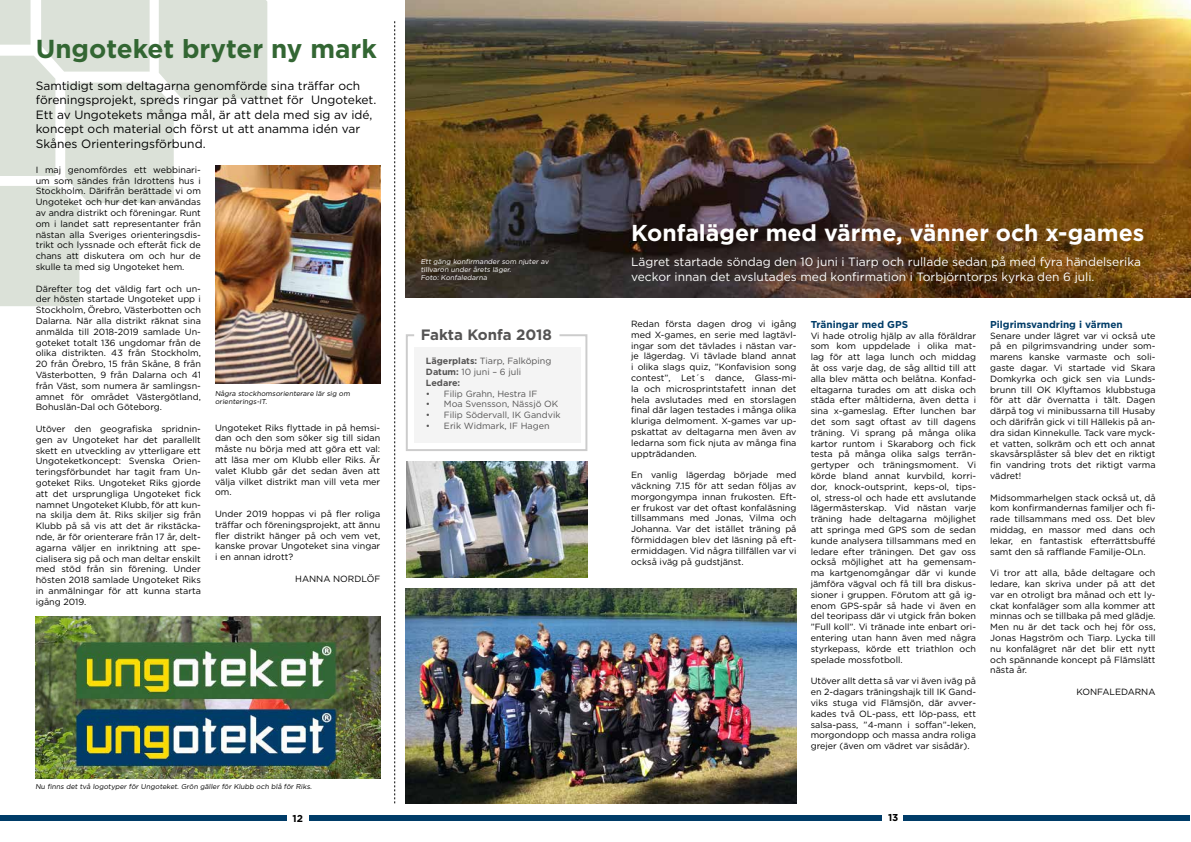
<style>
.page{position:relative;width:1191px;height:842px;background:#fff}
.page>*{position:absolute;margin:0;border:0;box-sizing:border-box;transform-origin:0 0}
.t1{font:700 26px "Gotham";color:#363}
.t2{font:700 23px "Gotham";color:#fff}
.t3{font:700 15px "Gotham";color:#555454}
.t4{font:12px/14.4px "Gotham";color:#000}
.t5{font:12px/14.4px "Gotham";color:#fff}
.t6{font:700 10px "Gotham";color:#003c68}
.t7{font:700 10px "Gotham";color:#000}
.t8{font:9px/10.8px "Gotham";color:#000;text-align:justify}
.t9{font:9px/10.8px "Gotham";color:#555454}
.t10{font:7px/8.4px "Gotham";color:#000}
.t11{font:7px/8.4px "Gotham";color:#fff}
.s1{font-weight:700}
</style>
<div class="page">
<svg style="left:0;top:0;width:267px;height:306px"></svg>
<img style="left:215px;top:166px;width:165px;height:218px">
<img style="left:35px;top:616px;width:345px;height:162px">
<img style="left:406px;top:588px;width:390px;height:215px">
<img style="left:406px;top:0;width:785px;height:298px">
<div style="left:309px;top:815px;width:286px;height:6px;background:#003c68"></div>
<div style="left:595px;top:815px;width:287px;height:6px;background:#003c68"></div>
<div style="left:0;top:815px;width:286px;height:6px;background:#003c68"></div>
<div style="left:903px;top:815px;width:287px;height:6px;background:#003c68"></div>
<svg style="left:394px;top:21px;width:1px;height:782px"></svg>
<img style="left:406px;top:461px;width:181px;height:117px">
<svg style="left:406px;top:334px;width:182px;height:117px"></svg>
<div style="left:414px;top:347px;width:166px;height:96px;background:#f0f0f0"></div>
<h1 class="t1" style="left:36px;top:32px;width:342px">Ungoteket bryter ny mark</h1>
<p class="t4" style="left:36px;top:78px;width:342px">Samtidigt som deltagarna genomförde sina träffar och föreningsprojekt, spreds ringar på vattnet för Ungoteket.<br>Ett av Ungotekets många mål, är att dela med sig av idé, koncept och material och först ut att anamma idén var Skånes Orienteringsförbund.</p>
<p class="t8" style="left:36px;top:164px;width:167px">I maj genomfördes ett webbinari&shy;um som sändes från Idrottens hus i Stockholm. Därifrån berättade vi om Ungoteket och hur det kan användas av andra distrikt och föreningar. Runt om i landet satt representanter från nästan alla Sveriges orienteringsdis&shy;trikt och lyssnade och efteråt fick de chans att diskutera om och hur de skulle ta med sig Ungoteket hem.</p>
<p class="t8" style="left:36px;top:283px;width:167px">Därefter tog det väldig fart och un&shy;der hösten startade Ungoteket upp i Stockholm, Örebro, Västerbotten och Dalarna. När alla distrikt räknat sina anmälda till 2018-2019 samlade Un&shy;goteket totalt 136 ungdomar från de olika distrikten. 43 från Stockholm, 20 från Örebro, 15 från Skåne, 8 från Västerbotten, 9 från Dalarna och 41 från Väst, som numera är samlingsn&shy;amnet för området Västergötland, Bohuslän-Dal och Göteborg.</p>
<p class="t8" style="left:36px;top:423px;width:167px">Utöver den geografiska spridnin&shy;gen av Ungoteket har det parallellt skett en utveckling av ytterligare ett Ungoteketkoncept: Svenska Orien&shy;teringsförbundet har tagit fram Un&shy;goteket Riks. Ungoteket Riks gjorde att det ursprungliga Ungoteket fick namnet Ungoteket Klubb, för att kun&shy;na skilja dem åt. Riks skiljer sig från Klubb på så vis att det är rikstäcka&shy;nde, är för orienterare från 17 år, delt&shy;agarna väljer en inriktning att spe&shy;cialisera sig på och man deltar enskilt med stöd från sin förening. Under hösten 2018 samlade Ungoteket Riks in anmälningar för att kunna starta igång 2019.</p>
<p class="t8" style="left:215px;top:422px;width:167px">Ungoteket Riks flyttade in på hemsi&shy;dan och den som söker sig till sidan måste nu börja med att göra ett val: att läsa mer om Klubb eller Riks. Är valet Klubb går det sedan även att välja vilket distrikt man vill veta mer om.</p>
<p class="t10" style="left:215px;top:389px;width:137px">Några stockhomsorienterare lär sig om orienterings-IT.</p>
<p class="t8" style="left:215px;top:508px;width:167px">Under 2019 hoppas vi på fler roliga träffar och föreningsprojekt, att ännu fler distrikt hänger på och vem vet, kanske provar Ungoteket sina vingar i en annan idrott?</p>
<p class="t8" style="left:295px;top:573px;width:87px">HANNA NORDLÖF</p>
<h2 class="t2" style="left:631px;top:218px;width:514px">Konfaläger med värme, vänner och x-games</h2>
<p class="t11" style="left:421px;top:257px;width:130px">Ett gäng konfirmander som njuter av tillvaron under årets läger.<br>Foto: Konfaledarna</p>
<h3 class="t5" style="left:631px;top:254px;width:511px">Lägret startade söndag den 10 juni i Tiarp och rullade sedan på med fyra händelserika veckor innan det avslutades med konfirmation i Torbjörntorps kyrka den 6 juli.</h3>
<h3 class="t3" style="left:421px;top:325px;width:133px">Fakta Konfa 2018</h3>
<p class="t9" style="left:426px;top:355px;width:127px"><span class="s1">Lägerplats:</span> Tiarp, Falköping<br><span class="s1">Datum:</span> 10 juni – 6 juli<br><span class="s1">Ledare:</span></p>
<p class="t9" style="left:426px;top:388px;width:113px">• Filip Grahn, Hestra IF</p>
<p class="t9" style="left:426px;top:399px;width:134px">• Moa Svensson, Nässjö OK</p>
<p class="t9" style="left:426px;top:409px;width:136px">• Filip Södervall, IK Gandvik</p>
<p class="t9" style="left:426px;top:420px;width:125px">• Erik Widmark, IF Hagen</p>
<p class="t8" style="left:631px;top:318px;width:167px">Redan första dagen drog vi igång med X-games, en serie med lagtävl&shy;ingar som det tävlades i nästan var&shy;je lägerdag. Vi tävlade bland annat i olika slags quiz, ”Konfavision song contest”, Let´s dance, Glass-mi&shy;la och microsprintstafett innan det hela avslutades med en storslagen final där lagen testades i många olika kluriga delmoment. X-games var up&shy;pskattat av deltagarna men även av ledarna som fick njuta av många fina uppträdanden.</p>
<p class="t8" style="left:631px;top:469px;width:167px">En vanlig lägerdag började med väckning 7.15 för att sedan följas av morgongympa innan frukosten. Eft&shy;er frukost var det oftast konfaläsning tillsammans med Jonas, Vilma och Johanna. Var det istället träning på förmiddagen blev det läsning på eft&shy;ermiddagen. Vid några tillfällen var vi också iväg på gudstjänst.</p>
<p class="t6" style="left:810px;top:318px;width:99px">Träningar med GPS</p>
<p class="t8" style="left:810px;top:330px;width:167px">Vi hade otrolig hjälp av alla föräldrar som kom uppdelade i olika mat&shy;lag för att laga lunch och middag åt oss varje dag, de såg alltid till att alla blev mätta och belåtna. Konfad&shy;eltagarna turades om att diska och städa efter måltiderna, även detta i sina x-gameslag. Efter lunchen bar det som sagt oftast av till dagens träning. Vi sprang på många olika kartor runtom i Skaraborg och fick testa på många olika salgs terrän&shy;gertyper och träningsmoment. Vi körde bland annat kurvbild, korri&shy;dor, knock-outsprint, keps-ol, tips&shy;ol, stress-ol och hade ett avslutande lägermästerskap. Vid nästan varje träning hade deltagarna möjlighet att springa med GPS som de sedan kunde analysera tillsammans med en ledare efter träningen. Det gav oss också möjlighet att ha gemensam&shy;ma kartgenomgångar där vi kunde jämföra vägval och få till bra diskus&shy;sioner i gruppen. Förutom att gå ig&shy;enom GPS-spår så hade vi även en del teoripass där vi utgick från boken ”Full koll”. Vi tränade inte enbart ori&shy;entering utan hann även med några styrkepass, körde ett triathlon och spelade mossfotboll.</p>
<p class="t8" style="left:810px;top:675px;width:167px">Utöver allt detta så var vi även iväg på en 2-dagars träningshajk till IK Gand&shy;viks stuga vid Flämsjön, där avver&shy;kades två OL-pass, ett löp-pass, ett salsa-pass, ”4-mann i soffan”-leken, morgondopp och massa andra roliga grejer (även om vädret var sisådär).</p>
<p class="t6" style="left:990px;top:318px;width:134px">Pilgrimsvandring i värmen</p>
<p class="t8" style="left:990px;top:330px;width:167px">Senare under lägret var vi också ute på en pilgrimsvandring under som&shy;marens kanske varmaste och soli&shy;gaste dagar. Vi startade vid Skara Domkyrka och gick sen via Lunds&shy;brunn till OK Klyftamos klubbstuga för att där övernatta i tält. Dagen därpå tog vi minibussarna till Husaby och därifrån gick vi till Hällekis på an&shy;dra sidan Kinnekulle. Tack vare myck&shy;et vatten, solkräm och ett och annat skavsårsplåster så blev det en riktigt fin vandring trots det riktigt varma vädret!</p>
<p class="t8" style="left:990px;top:492px;width:167px">Midsommarhelgen stack också ut, då kom konfirmandernas familjer och fi&shy;rade tillsammans med oss. Det blev middag, en massor med dans och lekar, en fantastisk efterrättsbuffé samt den så rafflande Familje-OLn.</p>
<p class="t8" style="left:990px;top:567px;width:167px">Vi tror att alla, både deltagare och ledare, kan skriva under på att det var en otroligt bra månad och ett ly&shy;ckat konfaläger som alla kommer att minnas och se tillbaka på med glädje.<br>Men nu är det tack och hej för oss, Jonas Hagström och Tiarp. Lycka till nu konfalägret när det blir ett nytt och spännande koncept på Flämslätt nästa år.</p>
<p class="t8" style="left:1076px;top:686px;width:81px">KONFALEDARNA</p>
<p class="t10" style="left:35px;top:782px;width:279px">Nu finns det två logotyper för Ungoteket. Grön gäller för Klubb och blå för Riks.</p>
<p class="t7" style="left:292px;top:812px;width:12px">12</p>
<p class="t7" style="left:888px;top:811px;width:12px">13</p>
</div>
